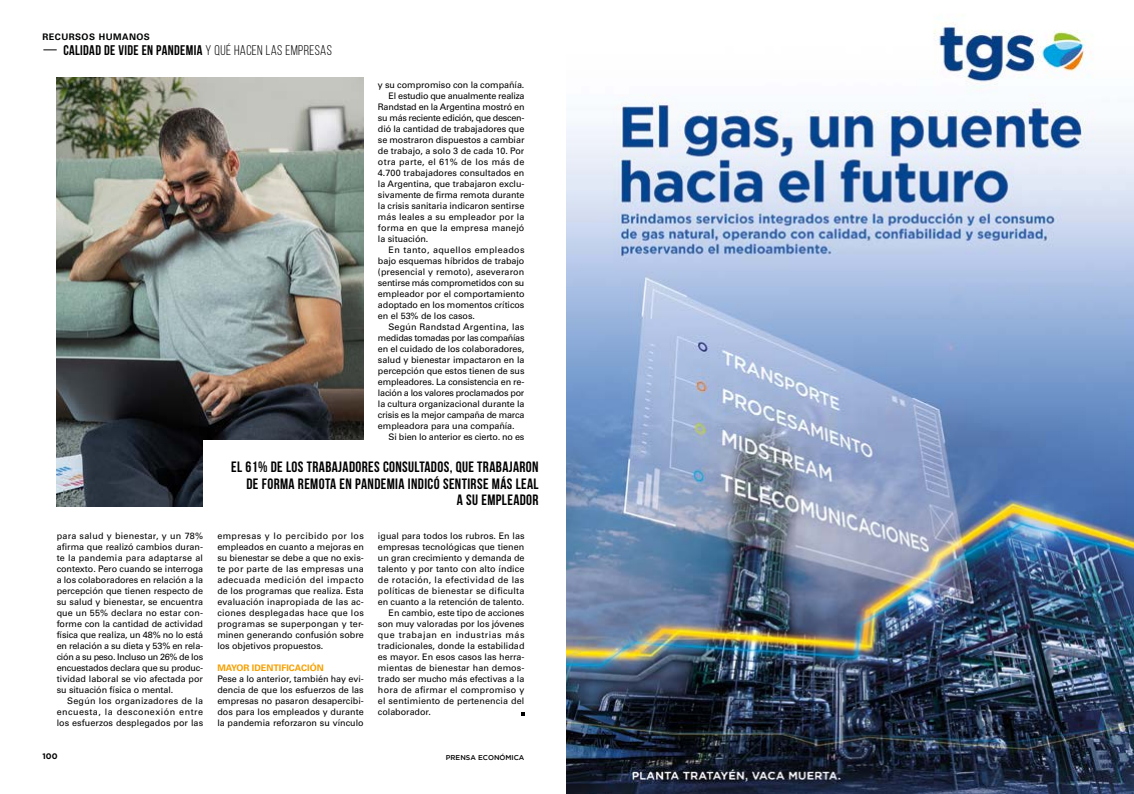
<style>
.page{position:relative;width:1134px;height:794px;background:#fff}
.page>*{position:absolute;margin:0;border:0;box-sizing:border-box;transform-origin:0 0}
.t1{font:15px/16.5px "Bebas Neue";letter-spacing:.025em;color:#000;text-align:right}
.t2{font:700 14px "Bebas Neue";letter-spacing:.025em;color:#000}
.t3{font:9px/11px "Univers LT Std";letter-spacing:-.005em;color:#000;text-align:justify}
.t4{font:9px "Univers LT Std";letter-spacing:.015em;color:#000}
.t5{font:9px "Univers LT Std";letter-spacing:-.03em;color:#000}
.t6{font:9px "Univers LT Std";letter-spacing:-.025em;color:#000}
.t7{font:9px "Univers LT Std";letter-spacing:.02em;color:#000}
.t8{font:9px "Univers LT Std";letter-spacing:.025em;color:#000}
.t9{font:9px "Univers LT Std";letter-spacing:.05em;color:#000}
.t10{font:9px "Univers LT Std";letter-spacing:.03em;color:#000}
.t11{font:9px "Univers LT Std";letter-spacing:.035em;color:#000}
.t12{font:700 9px "Univers LT Std";color:#f6a000}
.t13{font:700 9px "Univers LT Std";letter-spacing:.05em;color:#010202}
.t14{font:700 8px "Gotham";color:#000}
.t15{font:500 7px "Gotham";color:#000}
.s1{font-weight:400}
</style>
<div class="page">
<img style="left:57px;top:77px;width:307px;height:429px">
<div style="left:203px;top:440px;width:333px;height:88px;background:#fff"></div>
<img style="left:567px;top:22px;width:567px;height:772px">
<svg style="left:43px;top:49px;width:14px;height:1px"></svg>
<p class="t13" style="left:43px;top:31px;width:109px">RECURSOS HUMANOS</p>
<h2 class="t2" style="left:63px;top:42px;width:270px">CALIDAD DE VIDE EN PANDEMIA <span class="s1">Y QUÉ HACEN LAS EMPRESAS</span></h2>
<p class="t3" style="left:378px;top:79px;width:148px">y su compromiso con la compañía.</p>
<p class="t6" style="left:389px;top:90px;width:137px">El estudio que anualmente realiza</p>
<p class="t3" style="left:378px;top:101px;width:148px">Randstad en la Argentina mostró en</p>
<p class="t5" style="left:378px;top:112px;width:148px">su más reciente edición, que descen-</p>
<p class="t3" style="left:378px;top:123px;width:148px">dió la cantidad de trabajadores que</p>
<p class="t3" style="left:378px;top:134px;width:148px">se mostraron dispuestos a cambiar</p>
<p class="t3" style="left:378px;top:145px;width:148px">de trabajo, a solo 3 de cada 10. Por</p>
<p class="t10" style="left:378px;top:156px;width:148px">otra parte, el 61% de los más de</p>
<p class="t3" style="left:378px;top:167px;width:148px">4.700 trabajadores consultados en</p>
<p class="t3" style="left:378px;top:178px;width:148px">la Argentina, que trabajaron exclu-</p>
<p class="t3" style="left:378px;top:189px;width:148px">sivamente de firma remota durante</p>
<p class="t3" style="left:378px;top:200px;width:148px">la crisis sanitaria indicaron sentirse</p>
<p class="t4" style="left:378px;top:211px;width:148px">más leales a su empleador por la</p>
<p class="t4" style="left:378px;top:222px;width:148px">forma en que la empresa manejó</p>
<p class="t3" style="left:378px;top:233px;width:52px">la situación.</p>
<p class="t11" style="left:389px;top:244px;width:137px">En tanto, aquellos empleados</p>
<p class="t3" style="left:378px;top:255px;width:148px">bajo esquemas híbridos de trabajo</p>
<p class="t3" style="left:378px;top:266px;width:148px">(presencial y remoto), aseveraron</p>
<p class="t6" style="left:378px;top:277px;width:148px">sentirse más comprometidos con su</p>
<p class="t3" style="left:378px;top:288px;width:148px">empleador por el comportamiento</p>
<p class="t3" style="left:378px;top:299px;width:148px">adoptado en los momentos críticos</p>
<p class="t3" style="left:378px;top:310px;width:99px">en el 53% de los casos.</p>
<p class="t4" style="left:389px;top:321px;width:137px">Según Randstad Argentina, las</p>
<p class="t5" style="left:378px;top:332px;width:148px">medidas tomadas por las compañías</p>
<p class="t3" style="left:378px;top:343px;width:148px">en el cuidado de los colaboradores,</p>
<p class="t3" style="left:378px;top:354px;width:148px">salud y bienestar impactaron en la</p>
<p class="t3" style="left:378px;top:365px;width:148px">percepción que estos tienen de sus</p>
<p class="t3" style="left:378px;top:376px;width:148px">empleadores. La consistencia en re-</p>
<p class="t5" style="left:378px;top:387px;width:148px">lación a los valores proclamados por</p>
<p class="t3" style="left:378px;top:398px;width:148px">la cultura organizacional durante la</p>
<p class="t6" style="left:378px;top:409px;width:148px">crisis es la mejor campaña de marca</p>
<p class="t3" style="left:378px;top:420px;width:138px">empleadora para una compañía.</p>
<p class="t3" style="left:389px;top:431px;width:137px">Si bien lo anterior es cierto, no es</p>
<p class="t3" style="left:57px;top:530px;width:148px">para salud y bienestar, y un 78% afirma que realizó cambios duran&shy;te la pandemia para adaptarse al contexto. Pero cuando se interroga a los colaboradores en relación a la percepción que tienen respecto de su salud y bienestar, se encuentra que un 55% declara no estar con&shy;forme con la cantidad de actividad física que realiza, un 48% no lo está en relación a su dieta y 53% en rela&shy;ción a su peso. Incluso un 26% de los encuestados declara que su produc&shy;tividad laboral se vio afectada por su situación física o mental.</p>
<p class="t3" style="left:57px;top:695px;width:148px;text-indent:11px">Según los organizadores de la encuesta, la desconexión entre los esfuerzos desplegados por las</p>
<h1 class="t1" style="left:231px;top:458px;width:309px">EL 61% DE LOS TRABAJADORES CONSULTADOS, QUE TRABAJARON<br>DE FORMA REMOTA EN PANDEMIA INDICÓ SENTIRSE MÁS LEAL<br>A SU EMPLEADOR</h1>
<p class="t3" style="left:217px;top:530px;width:148px">empresas y lo percibido por los empleados en cuanto a mejoras en su bienestar se debe a que no exis&shy;te por parte de las empresas una adecuada medición del impacto de los programas que realiza. Esta evaluación inapropiada de las ac&shy;ciones desplegadas hace que los programas se superpongan y ter&shy;minen generando confusión sobre los objetivos propuestos.</p>
<p class="t12" style="left:217px;top:662px;width:108px">MAYOR IDENTIFICACIÓN</p>
<p class="t3" style="left:217px;top:673px;width:148px">Pese a lo anterior, también hay evi&shy;dencia de que los esfuerzos de las empresas no pasaron desapercibi&shy;dos para los empleados y durante la pandemia reforzaron su vínculo</p>
<p class="t3" style="left:378px;top:530px;width:148px">igual para todos los rubros. En las</p>
<p class="t3" style="left:378px;top:541px;width:148px">empresas tecnológicas que tienen</p>
<p class="t3" style="left:378px;top:552px;width:148px">un gran crecimiento y demanda de</p>
<p class="t3" style="left:378px;top:563px;width:148px">talento y por tanto con alto índice</p>
<p class="t8" style="left:378px;top:574px;width:148px">de rotación, la efectividad de las</p>
<p class="t7" style="left:378px;top:585px;width:148px">políticas de bienestar se dificulta</p>
<p class="t3" style="left:378px;top:596px;width:148px">en cuanto a la retención de talento.</p>
<p class="t3" style="left:389px;top:607px;width:137px">En cambio, este tipo de acciones</p>
<p class="t3" style="left:378px;top:618px;width:148px">son muy valoradas por los jóvenes</p>
<p class="t9" style="left:378px;top:629px;width:148px">que trabajan en industrias más</p>
<p class="t3" style="left:378px;top:640px;width:148px">tradicionales, donde la estabilidad</p>
<p class="t3" style="left:378px;top:651px;width:148px">es mayor. En esos casos las herra-</p>
<p class="t4" style="left:378px;top:662px;width:148px">mientas de bienestar han demos-</p>
<p class="t3" style="left:378px;top:673px;width:148px">trado ser mucho más efectivas a la</p>
<p class="t7" style="left:378px;top:684px;width:148px">hora de afirmar el compromiso y</p>
<p class="t4" style="left:378px;top:695px;width:148px">el sentimiento de pertenencia del</p>
<p class="t3" style="left:378px;top:706px;width:55px">colaborador.</p>
<p class="t14" style="left:43px;top:751px;width:17px">100</p>
<p class="t15" style="left:446px;top:753px;width:80px">PRENSA ECONÓMICA</p>
</div>
